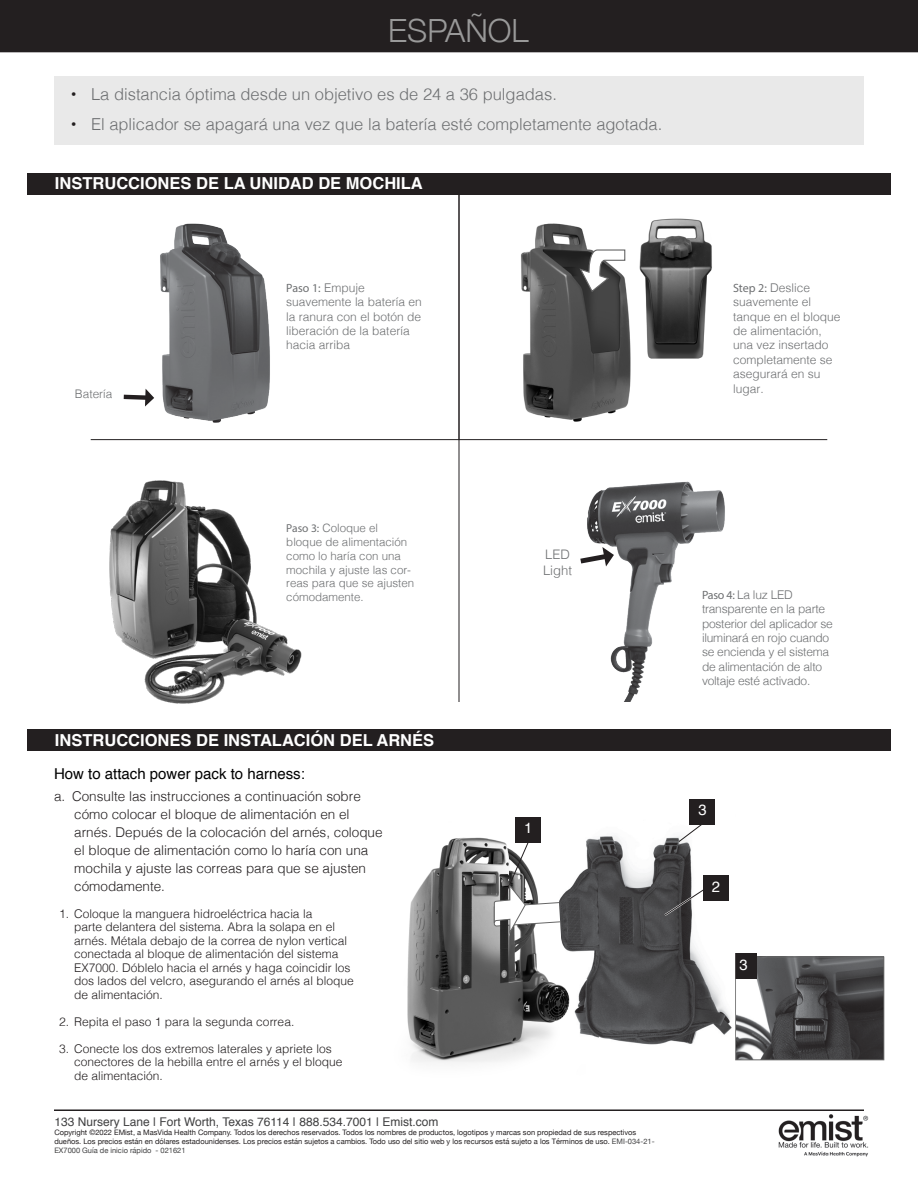
<style>
.page{position:relative;width:918px;height:1188px;background:#fff}
.page>*{position:absolute;margin:0;border:0;box-sizing:border-box;transform-origin:0 0}
.t1{font:300 31.95px "Helvetica Neue";color:#999}
.t2{font:300 16.5px "Helvetica";color:#6d6f71}
.t3{font:700 16.5px "Helvetica";color:#fff}
.Body_Header{font:15px "Helvetica";color:#000}
.Body_Header-2{font:14.85px "Helvetica";color:#fff}
.t4{font:300 13.5px/18px "Helvetica";color:#231f20}
.t5{font:300 13.05px "Helvetica";color:#6d6f71}
.t6{font:300 12px/13.5px "Helvetica";color:#231f20}
.t7{font:300 12px/14.4px "Helvetica";color:#6d6f71}
.t8{font:300 12px/14.4px "Helvetica";letter-spacing:-.02em;color:#6d6f71}
.t9{font:12px "Helvetica";color:#414142}
.t10{font:300 11.85px "Helvetica";color:#6d6f71}
.t11{font:300 11.55px/13.8px "Helvetica";color:#6d6f71}
.t12{font:7.5px/9px "Helvetica Neue";color:#231f20}
.s1{font-weight:400;color:#231f20}
.s2{font-family:"Myriad Pro";font-weight:400}
.s3{color:#414142}
</style>
<div class="page">
<img style="left:587px;top:481px;width:138px;height:221px">
<div style="left:0;top:0;width:864px;height:52px;background:#231f20"></div>
<img style="left:407px;top:877px;width:20px;height:185px">
<img style="left:427px;top:817px;width:117px;height:246px">
<img style="left:737px;top:959px;width:145px;height:99px">
<div style="left:735px;top:957px;width:149px;height:103px;border:1px solid #666"></div>
<div style="left:731px;top:954px;width:25px;height:25px;background:#231f20"></div>
<div style="left:516px;top:817px;width:25px;height:25px;background:#231f20"></div>
<img style="left:544px;top:815px;width:191px;height:230px">
<div style="left:690px;top:799px;width:25px;height:25px;background:#231f20"></div>
<svg style="left:662px;top:887px;width:45px;height:31px"></svg>
<svg style="left:678px;top:821px;width:28px;height:22px"></svg>
<div style="left:703px;top:876px;width:25px;height:25px;background:#231f20"></div>
<svg style="left:493px;top:841px;width:68px;height:95px"></svg>
<img style="left:521px;top:223px;width:110px;height:199px">
<img style="left:639px;top:218px;width:73px;height:141px">
<hr style="left:91px;top:439px;width:736px;height:1px;background:#231f20">
<hr style="left:459px;top:187px;width:1px;height:515px;background:#231f20">
<img style="left:145px;top:223px;width:125px;height:200px">
<div style="left:864px;top:0;width:54px;height:54px;background:#231f20"></div>
<div style="left:54px;top:77px;width:810px;height:68px;background:#e9e9e9"></div>
<div style="left:27px;top:173px;width:864px;height:22px;background:#231f20"></div>
<div style="left:27px;top:729px;width:864px;height:22px;background:#231f20"></div>
<svg style="left:580px;top:547px;width:34px;height:19px"></svg>
<svg style="left:124px;top:389px;width:30px;height:18px"></svg>
<img style="left:109px;top:480px;width:192px;height:224px">
<svg style="left:578px;top:249px;width:48px;height:44px"></svg>
<hr style="left:54px;top:1109px;width:810px;height:2px;background:#231f20">
<img style="left:778px;top:1114px;width:91px;height:43px">
<p class="t1" style="left:388px;top:5px;width:142px">ESPAÑOL</p>
<p class="t2" style="left:71px;top:80px;width:488px"><span class="s1">•</span> La distancia óptima desde un objetivo es de 24 a 36 pulgadas.</p>
<p class="t2" style="left:71px;top:110px;width:593px"><span class="s1">•</span> El aplicador se apagará una vez que la batería esté completamente agotada.</p>
<p class="t3" style="left:55px;top:170px;width:369px">INSTRUCCIONES DE LA UNIDAD DE MOCHILA</p>
<p class="t10" style="left:75px;top:383px;width:39px">Batería</p>
<p class="t7" style="left:286px;top:279px;width:137px"><span class="s2">Paso 1:</span> Empuje suavemente la batería en la ranura con el botón de liberación de la batería hacia arriba</p>
<p class="t7" style="left:733px;top:279px;width:109px"><span class="s2">Step 2:</span> Deslice suavemente el tanque en el bloque de alimentación, una vez insertado completamente se asegurará en su lugar.</p>
<p class="t11" style="left:286px;top:520px;width:130px"><span class="s2">Paso 3:</span> Coloque el bloque de alimentación como lo haría con una mochila y ajuste las cor&shy;reas para que se ajusten cómodamente.</p>
<p class="t5" style="left:545px;top:543px;width:26px">LED</p>
<p class="t5" style="left:543px;top:559px;width:31px">Light</p>
<p class="t3" style="left:55px;top:727px;width:381px">INSTRUCCIONES DE INSTALACIÓN DEL ARNÉS</p>
<p class="Body_Header" style="left:54px;top:762px;width:252px">How to attach power pack to harness:</p>
<p class="t4" style="left:74px;top:787px;width:310px;text-indent:-20px">a. Consulte las instrucciones a continuación sobre cómo colocar el bloque de alimentación en el arnés. Depués de la colocación del arnés, coloque el bloque de alimentación como lo haría con una mochila y ajuste las correas para que se ajusten cómodamente.</p>
<p class="t6" style="left:74px;top:906px;width:281px;text-indent:-15px">1. Coloque la manguera hidroeléctrica hacia la<br>parte delantera del sistema. Abra la solapa en el arnés. Métala debajo de la correa de nylon vertical conectada al bloque de alimentación del sistema EX7000. Dóblelo hacia el arnés y haga coincidir los dos lados del velcro, asegurando el arnés al bloque de alimentación.</p>
<p class="t6" style="left:59px;top:1014px;width:237px">2. Repita el paso 1 para la segunda correa.</p>
<p class="t6" style="left:74px;top:1041px;width:270px;text-indent:-15px">3. Conecte los dos extremos laterales y apriete los conectores de la hebilla entre el arnés y el bloque de alimentación.</p>
<p class="t9" style="left:54px;top:1112px;width:386px">133 Nursery Lane | Fort Worth, Texas 76114 | 888.534.7001 | Emist.com</p>
<p class="t12" style="left:54px;top:1128px;width:602px">Copyright ©2022 EMist, a MasVida Health Company. Todos los derechos reservados. Todos los nombres de productos, logotipos y marcas son propiedad de sus respectivos dueños. Los precios están en dólares estadounidenses. Los precios están sujetos a cambios. Todo uso del sitio web y los recursos está sujeto a los Términos de uso. <span class="s3">EMI-034-21-<br>EX7000 Guía de inicio rápido - 021621</span></p>
<p class="Body_Header-2" style="left:524px;top:817px;width:10px">1</p>
<p class="t8" style="left:702px;top:586px;width:132px"><span class="s2">Paso 4:</span> La luz LED transparente en la parte posterior del aplicador se iluminará en rojo cuando se encienda y el sistema de alimentación de alto voltaje esté activado.</p>
<p class="Body_Header-2" style="left:698px;top:799px;width:10px">3</p>
<p class="Body_Header-2" style="left:712px;top:875px;width:10px">2</p>
<p class="Body_Header-2" style="left:740px;top:953px;width:10px">3</p>
</div>
